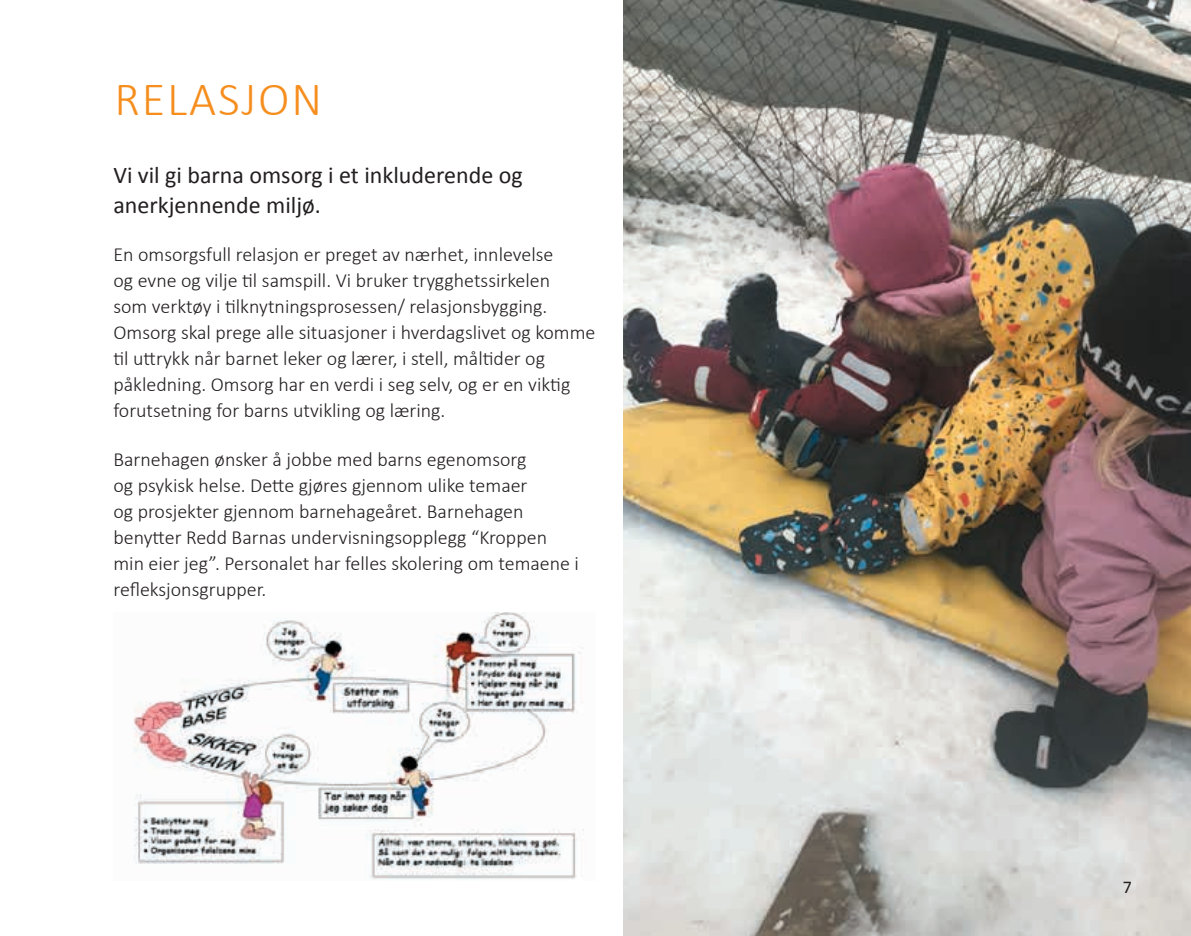
<style>
.page{position:relative;width:1191px;height:936px;background:#fff}
.page>*{position:absolute;margin:0;border:0;box-sizing:border-box;transform-origin:0 0}
.t1{font:300 48px "Calibri";letter-spacing:.04em;color:#f68e1e}
.t2{font:24px/30px "Calibri";color:#231f20}
.t3{font:300 20px/26px "Calibri";color:#231f20}
.t4{font:18px "Calibri";color:#231f20}
</style>
<div class="page">
<img style="left:624px;top:0;width:567px;height:935px">
<img style="left:133px;top:612px;width:451px;height:268px">
<h1 class="t1" style="left:114px;top:70px;width:209px">RELASJON</h1>
<p class="t2" style="left:113px;top:159px;width:411px">Vi vil gi barna omsorg i et inkluderende og anerkjennende miljø.</p>
<p class="t3" style="left:113px;top:241px;width:483px">En omsorgsfull relasjon er preget av nærhet, innlevelse<br>og evne og vilje til samspill. Vi bruker trygghetssirkelen<br>som verktøy i tilknytningsprosessen/ relasjonsbygging.<br>Omsorg skal prege alle situasjoner i hverdagslivet og komme til uttrykk når barnet leker og lærer, i stell, måltider og påkledning. Omsorg har en verdi i seg selv, og er en viktig forutsetning for barns utvikling og læring.</p>
<p class="t3" style="left:113px;top:446px;width:467px">Barnehagen ønsker å jobbe med barns egenomsorg<br>og psykisk helse. Dette gjøres gjennom ulike temaer<br>og prosjekter gjennom barnehageåret. Barnehagen benytter Redd Barnas undervisningsopplegg “Kroppen min eier jeg”. Personalet har felles skolering om temaene i refleksjonsgrupper.</p>
<p class="t4" style="left:1123px;top:874px;width:11px">7</p>
</div>
